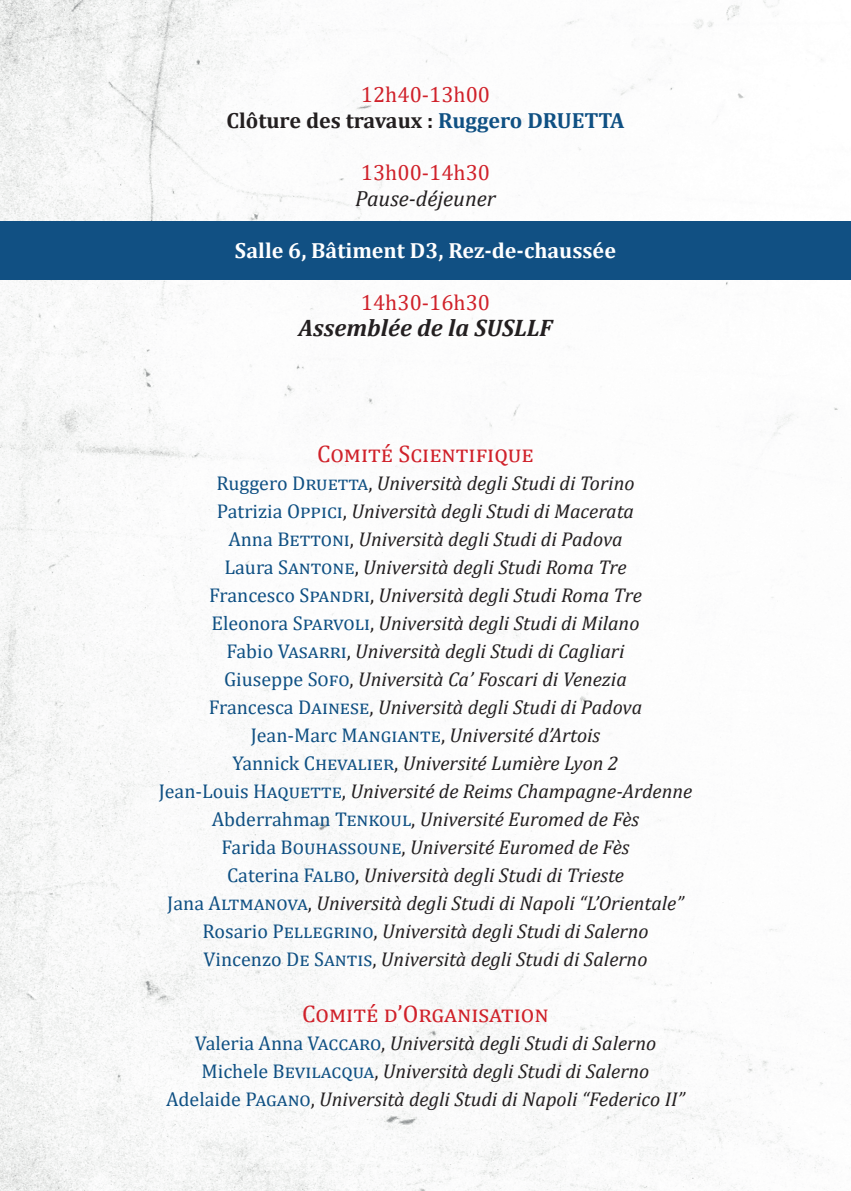
<style>
.page{position:relative;width:851px;height:1191px;background:#fff}
.page>*{position:absolute;margin:0;border:0;box-sizing:border-box;transform-origin:0 0}
.t1{font:24px "Cambria";color:#d0212a}
.t2{font:italic 700 24px "Cambria";color:#231f20}
.t3{font:22px "Cambria";color:#d0212a}
.t4{font:700 22px "Cambria";color:#fff}
.t5{font:700 22px "Cambria";color:#231f20}
.t6{font:italic 22px "Cambria";color:#231f20}
.t7{font:italic 20px "Cambria";color:#231f20}
.t8{font:20px "Cambria";color:#0f5083}
.s1{color:#0f5083}
.s2{font-style:normal;color:#0f5083}
.s3{font-style:normal}
.s4{color:#231f20}
.s5{font-style:italic;color:#231f20}
</style>
<div class="page">
<img style="left:0;top:0;width:850px;height:1191px">
<div style="left:0;top:221px;width:850px;height:58px;background:#115083"></div>
<p class="t3" style="left:361px;top:82px;width:131px">12h40-13h00</p>
<p class="t5" style="left:226px;top:105px;width:399px">Clôture des travaux : <span class="s1">Ruggero DRUETTA</span></p>
<p class="t3" style="left:361px;top:160px;width:131px">13h00-14h30</p>
<p class="t6" style="left:355px;top:183px;width:142px">Pause-déjeuner</p>
<p class="t4" style="left:235px;top:235px;width:382px">Salle 6, Bâtiment D3, Rez-de-chaussée</p>
<p class="t3" style="left:361px;top:290px;width:131px">14h30-16h30</p>
<p class="t2" style="left:298px;top:311px;width:255px">Assemblée de la SUSLLF</p>
<p class="t1" style="left:317px;top:439px;width:218px">Comité Scientifique</p>
<p class="t7" style="left:216px;top:469px;width:419px"><span class="s2">Ruggero Druetta</span><span class="s3">,</span> Università degli Studi di Torino</p>
<p class="t7" style="left:217px;top:497px;width:418px"><span class="s2">Patrizia Oppici</span><span class="s3">,</span> Università degli Studi di Macerata</p>
<p class="t7" style="left:228px;top:525px;width:396px"><span class="s2">Anna Bettoni</span><span class="s3">,</span> Università degli Studi di Padova</p>
<p class="t7" style="left:224px;top:553px;width:403px"><span class="s2">Laura Santone</span><span class="s3">,</span> Università degli Studi Roma Tre</p>
<p class="t7" style="left:209px;top:581px;width:434px"><span class="s2">Francesco Spandri</span><span class="s3">,</span> Università degli Studi Roma Tre</p>
<p class="t7" style="left:211px;top:609px;width:429px"><span class="s2">Eleonora Sparvoli</span><span class="s3">,</span> Università degli Studi di Milano</p>
<p class="t7" style="left:226px;top:637px;width:399px"><span class="s2">Fabio Vasarri</span><span class="s3">,</span> Università degli Studi di Cagliari</p>
<p class="t7" style="left:224px;top:665px;width:404px"><span class="s2">Giuseppe Sofo</span><span class="s3">,</span> Università Ca’ Foscari di Venezia</p>
<p class="t7" style="left:209px;top:693px;width:435px"><span class="s2">Francesca Dainese</span><span class="s3">,</span> Università degli Studi di Padova</p>
<p class="t8" style="left:251px;top:723px;width:351px">Jean-Marc Mangiante<span class="s4">,</span> <span class="s5">Université d’Artois</span></p>
<p class="t7" style="left:232px;top:749px;width:387px"><span class="s2">Yannick Chevalier</span><span class="s3">,</span> Université Lumière Lyon 2</p>
<p class="t7" style="left:159px;top:777px;width:535px"><span class="s2">Jean-Louis Haquette</span><span class="s3">,</span> Université de Reims Champagne-Ardenne</p>
<p class="t7" style="left:212px;top:805px;width:428px"><span class="s2">Abderrahman Tenkoul</span><span class="s3">,</span> Université Euromed de Fès</p>
<p class="t7" style="left:221px;top:833px;width:409px"><span class="s2">Farida Bouhassoune</span><span class="s3">,</span> Université Euromed de Fès</p>
<p class="t7" style="left:227px;top:861px;width:398px"><span class="s2">Caterina Falbo</span><span class="s3">,</span> Università degli Studi di Trieste</p>
<p class="t7" style="left:167px;top:889px;width:518px"><span class="s2">Jana Altmanova</span><span class="s3">,</span> Università degli Studi di Napoli “L’Orientale”</p>
<p class="t7" style="left:202px;top:917px;width:447px"><span class="s2">Rosario Pellegrino</span><span class="s3">,</span> Università degli Studi di Salerno</p>
<p class="t7" style="left:203px;top:945px;width:445px"><span class="s2">Vincenzo De Santis</span><span class="s3">,</span> Università degli Studi di Salerno</p>
<p class="t1" style="left:302px;top:999px;width:248px">Comité d’Organisation</p>
<p class="t7" style="left:195px;top:1029px;width:463px"><span class="s2">Valeria Anna Vaccaro</span><span class="s3">,</span> Università degli Studi di Salerno</p>
<p class="t7" style="left:201px;top:1057px;width:449px"><span class="s2">Michele Bevilacqua</span><span class="s3">,</span> Università degli Studi di Salerno</p>
<p class="t7" style="left:166px;top:1085px;width:520px"><span class="s2">Adelaide Pagano</span><span class="s3">,</span> Università degli Studi di Napoli “Federico II”</p>
</div>
